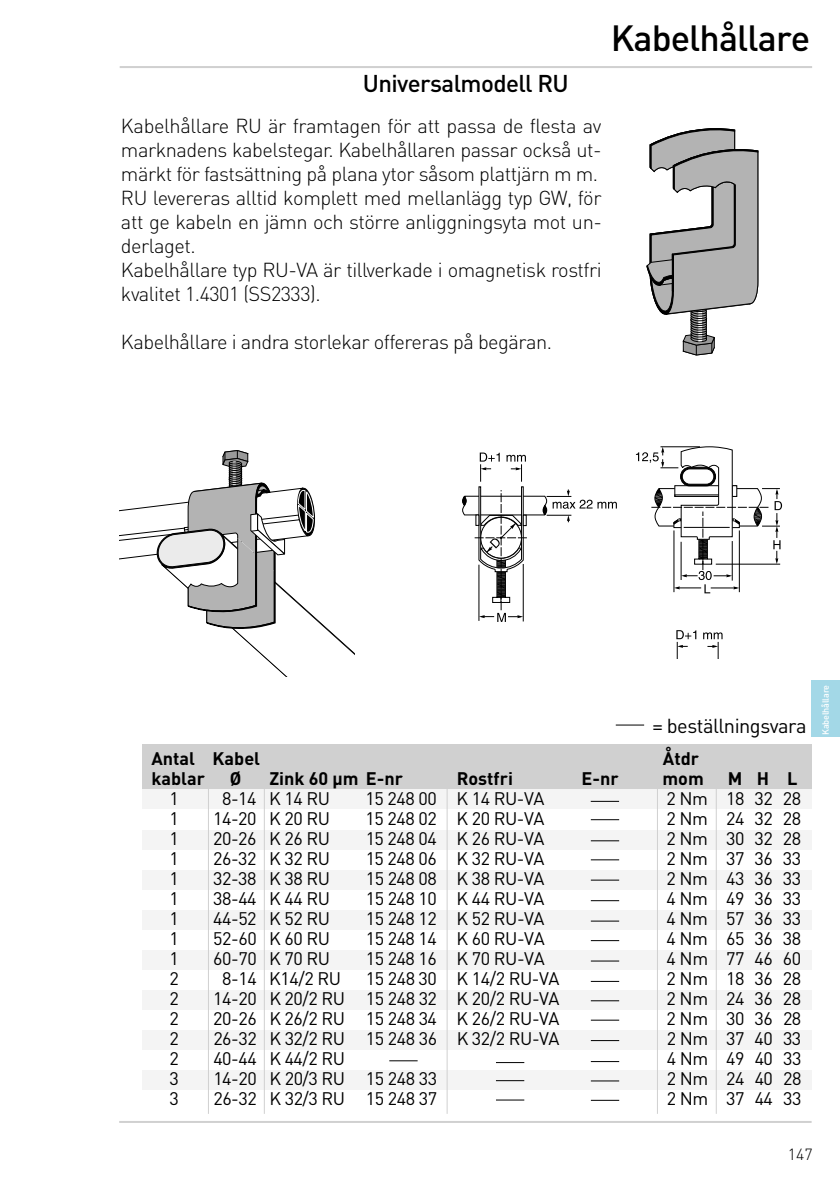
<style>
.page{position:relative;width:840px;height:1191px;background:#fff}
.page>*{position:absolute;margin:0;border:0;box-sizing:border-box;transform-origin:0 0}
.t1{font:500 36px "DIN Pro";letter-spacing:-.025em;color:#000}
.t2{font:500 24px "DIN Pro";letter-spacing:-.025em;color:#000}
.t3{font:300 20px/24px "DIN Pro";letter-spacing:-.025em;color:#000}
.t4{font:20px "DIN Pro";letter-spacing:-.025em;color:#000}
.t5{font:18px "DIN Pro";letter-spacing:-.025em;color:#000}
.t6{font:700 18px "DIN Pro";color:#000}
.t7{font:300 16px "DIN Pro";color:#000}
.t8{font:500 9px "DIN Pro";letter-spacing:-.025em;color:#fff}
</style>
<div class="page">
<svg style="left:119px;top:450px;width:235px;height:226px"></svg>
<hr style="left:119px;top:1121px;width:692px;height:2px;background:#d0d0d0">
<hr style="left:120px;top:66px;width:691px;height:2px;background:#d0d0d0">
<div style="left:142px;top:744px;width:669px;height:45px;background:#d0d0d0"></div>
<div style="left:142px;top:789px;width:669px;height:20px;background:#f4f4f4"></div>
<div style="left:142px;top:830px;width:669px;height:20px;background:#f4f4f4"></div>
<div style="left:142px;top:869px;width:669px;height:20px;background:#f4f4f4"></div>
<div style="left:142px;top:910px;width:669px;height:20px;background:#f4f4f4"></div>
<div style="left:142px;top:950px;width:669px;height:20px;background:#f4f4f4"></div>
<div style="left:142px;top:990px;width:669px;height:19px;background:#f4f4f4"></div>
<div style="left:142px;top:1029px;width:669px;height:20px;background:#f4f4f4"></div>
<div style="left:142px;top:1070px;width:669px;height:20px;background:#f4f4f4"></div>
<hr style="left:208px;top:745px;width:1px;height:368px;background:#d0d0d0">
<hr style="left:446px;top:745px;width:1px;height:368px;background:#d0d0d0">
<hr style="left:656px;top:745px;width:1px;height:368px;background:#d0d0d0">
<hr style="left:264px;top:745px;width:1px;height:368px;background:#d0d0d0">
<hr style="left:715px;top:745px;width:1px;height:368px;background:#d0d0d0">
<svg style="left:590px;top:801px;width:28px;height:1px"></svg>
<svg style="left:590px;top:819px;width:28px;height:1px"></svg>
<svg style="left:590px;top:840px;width:28px;height:1px"></svg>
<svg style="left:590px;top:859px;width:28px;height:1px"></svg>
<svg style="left:590px;top:879px;width:28px;height:1px"></svg>
<svg style="left:590px;top:900px;width:28px;height:1px"></svg>
<svg style="left:590px;top:920px;width:28px;height:1px"></svg>
<svg style="left:590px;top:981px;width:28px;height:1px"></svg>
<svg style="left:590px;top:1000px;width:28px;height:1px"></svg>
<svg style="left:646px;top:128px;width:112px;height:228px"></svg>
<svg style="left:590px;top:940px;width:29px;height:1px"></svg>
<svg style="left:590px;top:960px;width:29px;height:1px"></svg>
<svg style="left:590px;top:1019px;width:29px;height:1px"></svg>
<svg style="left:590px;top:1040px;width:29px;height:1px"></svg>
<svg style="left:590px;top:1061px;width:28px;height:1px"></svg>
<svg style="left:590px;top:1080px;width:28px;height:1px"></svg>
<svg style="left:591px;top:1099px;width:28px;height:1px"></svg>
<div style="left:811px;top:680px;width:28px;height:57px;background:#a3d8e7"></div>
<svg style="left:389px;top:1060px;width:28px;height:1px"></svg>
<svg style="left:496px;top:1080px;width:28px;height:1px"></svg>
<svg style="left:496px;top:1099px;width:28px;height:1px"></svg>
<svg style="left:615px;top:724px;width:28px;height:1px"></svg>
<svg style="left:676px;top:630px;width:20px;height:28px"></svg>
<svg style="left:703px;top:632px;width:19px;height:26px"></svg>
<svg style="left:635px;top:446px;width:146px;height:147px"></svg>
<svg style="left:462px;top:452px;width:154px;height:170px"></svg>
<svg style="left:496px;top:1062px;width:28px;height:1px"></svg>
<h2 class="t2" style="left:362px;top:67px;width:207px">Universalmodell RU</h2>
<p class="t3" style="left:121px;top:113px;width:482px">Kabelhållare RU är framtagen för att passa de flesta av marknadens kabelstegar. Kabelhållaren passar också ut&shy;märkt för fastsättning på plana ytor såsom plattjärn m m.<br>RU levereras alltid komplett med mellanlägg typ GW, för att ge kabeln en jämn och större anliggningsyta mot un&shy;derlaget.<br>Kabelhållare typ RU-VA är tillverkade i omagnetisk rostfri kvalitet 1.4301 (SS2333).</p>
<p class="t3" style="left:121px;top:329px;width:432px">Kabelhållare i andra storlekar offereras på begäran.</p>
<h1 class="t1" style="left:610px;top:13px;width:201px">Kabelhållare</h1>
<p class="t4" style="left:652px;top:712px;width:156px">= beställningsvara</p>
<p class="t6" style="left:151px;top:746px;width:110px">Antal Kabel</p>
<p class="t6" style="left:662px;top:746px;width:38px">Åtdr</p>
<p class="t6" style="left:151px;top:766px;width:55px">kablar</p>
<p class="t6" style="left:229px;top:766px;width:13px">Ø</p>
<p class="t6" style="left:269px;top:766px;width:135px">Zink 60 µm E-nr</p>
<p class="t6" style="left:456px;top:766px;width:58px">Rostfri</p>
<p class="t6" style="left:581px;top:766px;width:39px">E-nr</p>
<p class="t6" style="left:662px;top:766px;width:43px">mom</p>
<p class="t6" style="left:727px;top:766px;width:71px">MHL</p>
<p class="t5" style="left:169px;top:786px;width:11px">1</p>
<p class="t5" style="left:222px;top:786px;width:109px">8-14 K 14 RU</p>
<p class="t5" style="left:365px;top:786px;width:180px">15 248 00 K 14 RU-VA</p>
<p class="t5" style="left:666px;top:786px;width:136px">2 Nm 18 32 28</p>
<p class="t5" style="left:169px;top:806px;width:11px">1</p>
<p class="t5" style="left:213px;top:806px;width:118px">14-20 K 20 RU</p>
<p class="t5" style="left:365px;top:806px;width:180px">15 248 02 K 20 RU-VA</p>
<p class="t5" style="left:666px;top:806px;width:136px">2 Nm 24 32 28</p>
<p class="t5" style="left:169px;top:826px;width:11px">1</p>
<p class="t5" style="left:213px;top:826px;width:118px">20-26 K 26 RU</p>
<p class="t5" style="left:365px;top:826px;width:180px">15 248 04 K 26 RU-VA</p>
<p class="t5" style="left:666px;top:826px;width:136px">2 Nm 30 32 28</p>
<p class="t5" style="left:169px;top:846px;width:11px">1</p>
<p class="t5" style="left:213px;top:846px;width:118px">26-32 K 32 RU</p>
<p class="t5" style="left:365px;top:846px;width:180px">15 248 06 K 32 RU-VA</p>
<p class="t5" style="left:666px;top:846px;width:136px">2 Nm 37 36 33</p>
<p class="t5" style="left:169px;top:866px;width:11px">1</p>
<p class="t5" style="left:213px;top:866px;width:118px">32-38 K 38 RU</p>
<p class="t5" style="left:365px;top:866px;width:180px">15 248 08 K 38 RU-VA</p>
<p class="t5" style="left:666px;top:866px;width:136px">2 Nm 43 36 33</p>
<p class="t5" style="left:169px;top:886px;width:11px">1</p>
<p class="t5" style="left:213px;top:886px;width:118px">38-44 K 44 RU</p>
<p class="t5" style="left:365px;top:886px;width:180px">15 248 10 K 44 RU-VA</p>
<p class="t5" style="left:666px;top:886px;width:136px">4 Nm 49 36 33</p>
<p class="t5" style="left:169px;top:906px;width:11px">1</p>
<p class="t5" style="left:213px;top:906px;width:118px">44-52 K 52 RU</p>
<p class="t5" style="left:365px;top:906px;width:180px">15 248 12 K 52 RU-VA</p>
<p class="t5" style="left:666px;top:906px;width:136px">4 Nm 57 36 33</p>
<p class="t5" style="left:169px;top:926px;width:11px">1</p>
<p class="t5" style="left:213px;top:926px;width:118px">52-60 K 60 RU</p>
<p class="t5" style="left:365px;top:926px;width:180px">15 248 14 K 60 RU-VA</p>
<p class="t5" style="left:666px;top:926px;width:136px">4 Nm 65 36 38</p>
<p class="t5" style="left:169px;top:946px;width:11px">1</p>
<p class="t5" style="left:213px;top:946px;width:118px">60-70 K 70 RU</p>
<p class="t5" style="left:365px;top:946px;width:180px">15 248 16 K 70 RU-VA</p>
<p class="t5" style="left:666px;top:946px;width:136px">4 Nm 77 46 60</p>
<p class="t5" style="left:169px;top:966px;width:11px">2</p>
<p class="t5" style="left:222px;top:966px;width:120px">8-14 K14/2 RU</p>
<p class="t5" style="left:365px;top:966px;width:195px">15 248 30 K 14/2 RU-VA</p>
<p class="t5" style="left:666px;top:966px;width:136px">2 Nm 18 36 28</p>
<p class="t5" style="left:169px;top:986px;width:11px">2</p>
<p class="t5" style="left:213px;top:986px;width:347px">14-20 K 20/2 RU 15 248 32 K 20/2 RU-VA</p>
<p class="t5" style="left:666px;top:986px;width:136px">2 Nm 24 36 28</p>
<p class="t5" style="left:169px;top:1006px;width:11px">2</p>
<p class="t5" style="left:213px;top:1006px;width:347px">20-26 K 26/2 RU 15 248 34 K 26/2 RU-VA</p>
<p class="t5" style="left:666px;top:1006px;width:136px">2 Nm 30 36 28</p>
<p class="t5" style="left:169px;top:1026px;width:11px">2</p>
<p class="t5" style="left:213px;top:1026px;width:347px">26-32 K 32/2 RU 15 248 36 K 32/2 RU-VA</p>
<p class="t5" style="left:666px;top:1026px;width:136px">2 Nm 37 40 33</p>
<p class="t5" style="left:169px;top:1046px;width:11px">2</p>
<p class="t5" style="left:213px;top:1046px;width:133px">40-44 K 44/2 RU</p>
<p class="t5" style="left:666px;top:1046px;width:136px">4 Nm 49 40 33</p>
<p class="t5" style="left:169px;top:1066px;width:11px">3</p>
<p class="t5" style="left:213px;top:1066px;width:225px">14-20 K 20/3 RU 15 248 33</p>
<p class="t5" style="left:666px;top:1066px;width:136px">2 Nm 24 40 28</p>
<p class="t5" style="left:169px;top:1086px;width:11px">3</p>
<p class="t5" style="left:213px;top:1086px;width:225px">26-32 K 32/3 RU 15 248 37</p>
<p class="t5" style="left:666px;top:1086px;width:136px">2 Nm 37 44 33</p>
<p class="t8" style="left:819px;top:734px;width:51px;rotate:-90deg">Kabelhållare</p>
<p class="t7" style="left:787px;top:1143px;width:26px">147</p>
</div>
